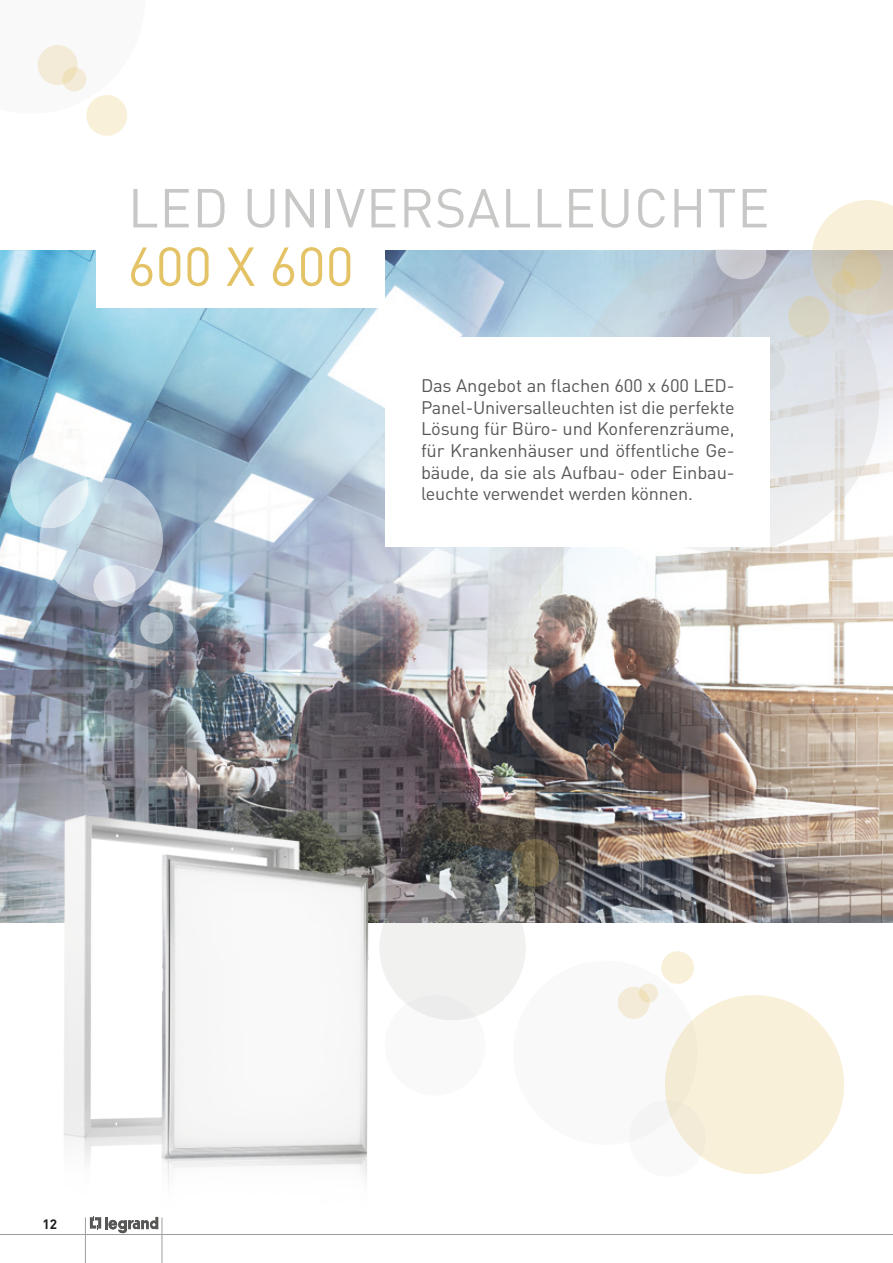
<style>
.page{position:relative;width:893px;height:1263px;background:#fff}
.page>*{position:absolute;margin:0;border:0;box-sizing:border-box;transform-origin:0 0}
.t1{font:54px "DIN Pro";letter-spacing:.01em;color:#c7c7c6}
.t2{font:54px "DIN Pro";color:#e4c366}
.t3{font:18px/21.6px "DIN Pro";letter-spacing:-.01em;color:#575756;text-align:justify}
.t4{font:700 13.5px "DIN Pro";color:#1d1d1b}
</style>
<div class="page">
<img style="left:0;top:250px;width:893px;height:672px">
<svg style="left:40px;top:478px;width:123px;height:123px;background:#c0ceda"></svg>
<svg style="left:93px;top:565px;width:43px;height:42px"></svg>
<svg style="left:140px;top:612px;width:33px;height:32px"></svg>
<svg style="left:10px;top:450px;width:78px;height:78px;background:#cbe1eb"></svg>
<div style="left:716px;top:229px;width:50px;height:50px;background:#fff;border-radius:50%"></div>
<svg style="left:575px;top:249px;width:304px;height:304px;background:#d2d8de"></svg>
<svg style="left:812px;top:200px;width:81px;height:115px;background:#e5e0d1"></svg>
<svg style="left:739px;top:345px;width:46px;height:46px"></svg>
<div style="left:841px;top:250px;width:40px;height:40px;background:#d1c4a5;border-radius:50%"></div>
<div style="left:788px;top:296px;width:41px;height:41px;background:#d7d4c3;border-radius:50%"></div>
<div style="left:832px;top:271px;width:24px;height:24px;background:linear-gradient(to bottom,#d5c69a,#d6cbab);border-radius:50%"></div>
<svg style="left:37px;top:45px;width:91px;height:91px"></svg>
<div style="left:96px;top:228px;width:289px;height:79px;background:#fff"></div>
<div style="left:385px;top:338px;width:384px;height:209px;background:#fff"></div>
<img style="left:52px;top:815px;width:327px;height:437px">
<hr style="left:162px;top:1217px;width:1px;height:46px;background:#9d9d9d">
<hr style="left:85px;top:1217px;width:1px;height:46px;background:#9d9d9d">
<svg style="left:90px;top:1216px;width:68px;height:17px"></svg>
<hr style="left:0;top:1234px;width:893px;height:1px;background:#9d9d9d">
<svg style="left:375px;top:836px;width:472px;height:342px"></svg>
<h1 class="t1" style="left:128px;top:165px;width:643px">LED UNIVERSALLEUCHTE</h1>
<h1 class="t2" style="left:128px;top:224px;width:228px">600 X 600</h1>
<p class="t3" style="left:421px;top:373px;width:315px">Das Angebot an flachen 600 x 600 LED-Panel-Universalleuchten ist die perfekte Lösung für Büro- und Konferenzräume, für Krankenhäuser und öffentliche Ge&shy;bäude, da sie als Aufbau- oder Einbau&shy;leuchte verwendet werden können.</p>
<p class="t4" style="left:43px;top:1214px;width:16px">12</p>
</div>
